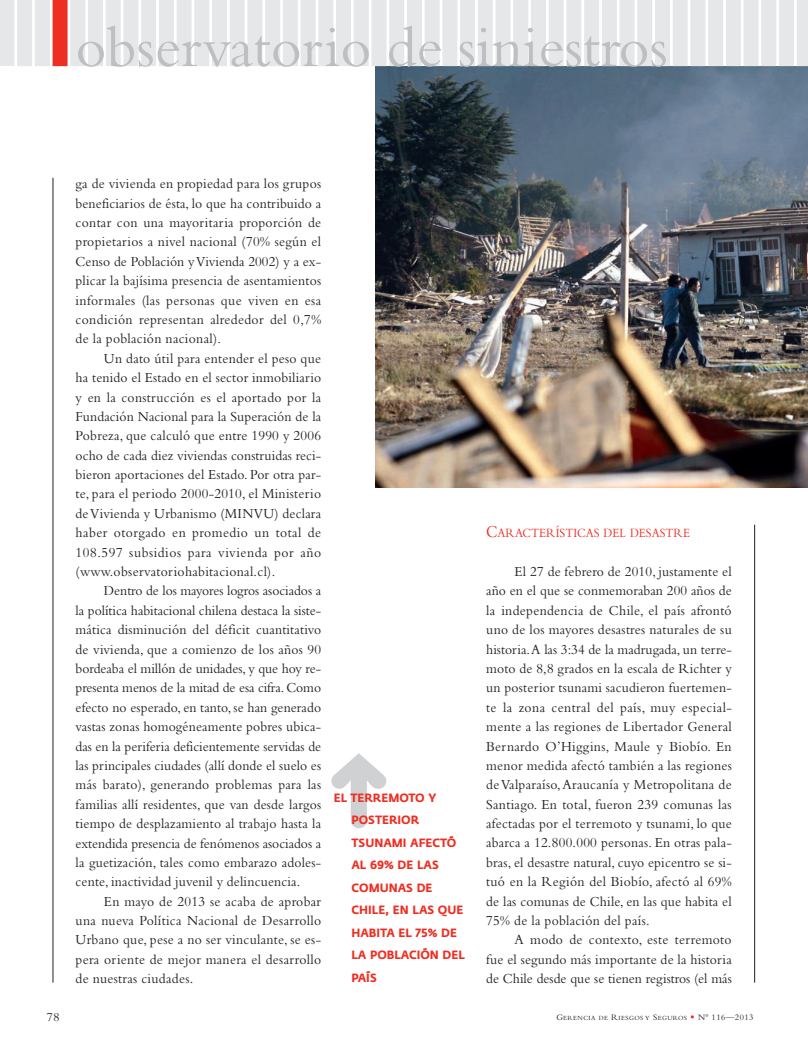
<style>
.page{position:relative;width:808px;height:1053px;background:#fff}
.page>*{position:absolute;margin:0;border:0;box-sizing:border-box;transform-origin:0 0}
.t1{font:60px "Bembo";color:#bebfc2}
.t2{font:14.38px "Bembo";letter-spacing:.015em;color:#231f20;scale:.95 1}
.t3{font:14.38px "Bembo";letter-spacing:-.005em;color:#231f20;scale:.95 1}
.t4{font:14.38px "Bembo";letter-spacing:.04em;color:#231f20;scale:.95 1}
.t5{font:14.38px "Bembo";letter-spacing:.035em;color:#231f20;scale:.95 1}
.t6{font:13.12px "Bembo";color:#ee2e22;scale:.9 1}
.t7{font:12.5px "Bembo";color:#231f20}
.t8{font:700 11.88px/22.5px "Fedra Sans";color:#ee2e22;scale:.95 1}
.t9{font:6.5px "Bembo";letter-spacing:.065em;color:#231f20}
.s1{font-size:17.5px}
.s2{font-size:8.75px}
.s3{font-family:"Goudy";font-size:8.75px;color:#ee2e22}
</style>
<div class="page">
<img style="left:376px;top:66px;width:432px;height:421px">
<hr style="left:53px;top:178px;width:1px;height:804px;background:#231f20">
<hr style="left:754px;top:524px;width:1px;height:458px;background:#231f20">
<div style="left:17px;top:0;width:15px;height:66px;background:#e6e7e9"></div>
<div style="left:35px;top:0;width:15px;height:66px;background:#e6e7e9"></div>
<div style="left:53px;top:0;width:15px;height:66px;background:#ee2e22"></div>
<div style="left:70px;top:0;width:15px;height:66px;background:#e6e7e9"></div>
<div style="left:88px;top:0;width:15px;height:66px;background:#e6e7e9"></div>
<div style="left:106px;top:0;width:15px;height:66px;background:#e6e7e9"></div>
<div style="left:123px;top:0;width:15px;height:66px;background:#e6e7e9"></div>
<div style="left:141px;top:0;width:15px;height:66px;background:#e6e7e9"></div>
<div style="left:159px;top:0;width:15px;height:66px;background:#e6e7e9"></div>
<div style="left:177px;top:0;width:15px;height:66px;background:#e6e7e9"></div>
<div style="left:194px;top:0;width:15px;height:66px;background:#e6e7e9"></div>
<div style="left:212px;top:0;width:15px;height:66px;background:#e6e7e9"></div>
<div style="left:230px;top:0;width:15px;height:66px;background:#e6e7e9"></div>
<div style="left:247px;top:0;width:15px;height:66px;background:#e6e7e9"></div>
<div style="left:265px;top:0;width:15px;height:66px;background:#e6e7e9"></div>
<div style="left:283px;top:0;width:15px;height:66px;background:#e6e7e9"></div>
<div style="left:301px;top:0;width:15px;height:66px;background:#e6e7e9"></div>
<div style="left:318px;top:0;width:15px;height:66px;background:#e6e7e9"></div>
<div style="left:336px;top:0;width:15px;height:66px;background:#e6e7e9"></div>
<div style="left:354px;top:0;width:15px;height:66px;background:#e6e7e9"></div>
<div style="left:371px;top:0;width:15px;height:66px;background:#e6e7e9"></div>
<div style="left:389px;top:0;width:15px;height:66px;background:#e6e7e9"></div>
<div style="left:407px;top:0;width:15px;height:66px;background:#e6e7e9"></div>
<div style="left:425px;top:0;width:15px;height:66px;background:#e6e7e9"></div>
<div style="left:442px;top:0;width:15px;height:66px;background:#e6e7e9"></div>
<div style="left:460px;top:0;width:15px;height:66px;background:#e6e7e9"></div>
<div style="left:478px;top:0;width:15px;height:66px;background:#e6e7e9"></div>
<div style="left:495px;top:0;width:15px;height:66px;background:#e6e7e9"></div>
<div style="left:513px;top:0;width:15px;height:66px;background:#e6e7e9"></div>
<div style="left:531px;top:0;width:15px;height:66px;background:#e6e7e9"></div>
<div style="left:549px;top:0;width:15px;height:66px;background:#e6e7e9"></div>
<div style="left:566px;top:0;width:15px;height:66px;background:#e6e7e9"></div>
<div style="left:584px;top:0;width:15px;height:66px;background:#e6e7e9"></div>
<div style="left:602px;top:0;width:15px;height:66px;background:#e6e7e9"></div>
<div style="left:619px;top:0;width:15px;height:66px;background:#e6e7e9"></div>
<div style="left:637px;top:0;width:15px;height:66px;background:#e6e7e9"></div>
<div style="left:655px;top:0;width:15px;height:66px;background:#e6e7e9"></div>
<div style="left:673px;top:0;width:15px;height:66px;background:#e6e7e9"></div>
<div style="left:690px;top:0;width:15px;height:66px;background:#e6e7e9"></div>
<div style="left:708px;top:0;width:15px;height:66px;background:#e6e7e9"></div>
<div style="left:726px;top:0;width:15px;height:66px;background:#e6e7e9"></div>
<div style="left:743px;top:0;width:15px;height:66px;background:#e6e7e9"></div>
<div style="left:761px;top:0;width:15px;height:66px;background:#e6e7e9"></div>
<div style="left:797px;top:0;width:11px;height:66px;background:#e6e7e9"></div>
<div style="left:779px;top:0;width:15px;height:66px;background:#e6e7e9"></div>
<div style="left:0;top:0;width:14px;height:66px;background:#e6e7e9"></div>
<p class="t1" style="left:75px;top:27px;width:594px">observatorio de siniestros</p>
<p class="t2" style="left:76px;top:179px;width:260px">ga de vivienda en propiedad para los grupos</p>
<p class="t2" style="left:76px;top:198px;width:260px">beneficiarios de ésta, lo que ha contribuido a</p>
<p class="t2" style="left:76px;top:217px;width:260px">contar con una mayoritaria proporción de</p>
<p class="t2" style="left:76px;top:237px;width:260px">propietarios a nivel nacional (70% según el</p>
<p class="t2" style="left:76px;top:256px;width:260px">Censo de Población y Vivienda 2002) y a ex-</p>
<p class="t2" style="left:76px;top:276px;width:260px">plicar la bajísima presencia de asentamientos</p>
<p class="t2" style="left:76px;top:295px;width:260px">informales (las personas que viven en esa</p>
<p class="t2" style="left:76px;top:314px;width:260px">condición representan alrededor del 0,7%</p>
<p class="t2" style="left:76px;top:334px;width:155px">de la población nacional).</p>
<p class="t2" style="left:104px;top:353px;width:230px">Un dato útil para entender el peso que</p>
<p class="t2" style="left:76px;top:372px;width:260px">ha tenido el Estado en el sector inmobiliario</p>
<p class="t2" style="left:76px;top:392px;width:260px">y en la construcción es el aportado por la</p>
<p class="t2" style="left:76px;top:411px;width:260px">Fundación Nacional para la Superación de la</p>
<p class="t2" style="left:76px;top:431px;width:260px">Pobreza, que calculó que entre 1990 y 2006</p>
<p class="t2" style="left:76px;top:450px;width:260px">ocho de cada diez viviendas construidas reci-</p>
<p class="t2" style="left:76px;top:469px;width:260px">bieron aportaciones del Estado. Por otra par-</p>
<p class="t2" style="left:76px;top:489px;width:260px">te, para el periodo 2000-2010, el Ministerio</p>
<p class="t2" style="left:76px;top:508px;width:260px">de Vivienda y Urbanismo (MINVU) declara</p>
<p class="t5" style="left:76px;top:528px;width:260px">haber otorgado en promedio un total de</p>
<p class="t4" style="left:76px;top:547px;width:260px">108.597 subsidios para vivienda por año</p>
<p class="t2" style="left:76px;top:566px;width:212px">(www.observatoriohabitacional.cl).</p>
<p class="t2" style="left:104px;top:586px;width:230px">Dentro de los mayores logros asociados a</p>
<p class="t2" style="left:76px;top:605px;width:260px">la política habitacional chilena destaca la siste-</p>
<p class="t2" style="left:76px;top:624px;width:260px">mática disminución del déficit cuantitativo</p>
<p class="t2" style="left:76px;top:644px;width:260px">de vivienda, que a comienzo de los años 90</p>
<p class="t2" style="left:76px;top:663px;width:260px">bordeaba el millón de unidades, y que hoy re-</p>
<p class="t3" style="left:76px;top:683px;width:260px">presenta menos de la mitad de esa cifra. Como</p>
<p class="t2" style="left:76px;top:702px;width:260px">efecto no esperado, en tanto, se han generado</p>
<p class="t2" style="left:76px;top:721px;width:260px">vastas zonas homogéneamente pobres ubica-</p>
<p class="t2" style="left:76px;top:741px;width:260px">das en la periferia deficientemente servidas de</p>
<p class="t2" style="left:76px;top:760px;width:260px">las principales ciudades (allí donde el suelo es</p>
<p class="t2" style="left:76px;top:779px;width:260px">más barato), generando problemas para las</p>
<p class="t2" style="left:76px;top:799px;width:260px">familias allí residentes, que van desde largos</p>
<p class="t2" style="left:76px;top:818px;width:260px">tiempo de desplazamiento al trabajo hasta la</p>
<p class="t2" style="left:76px;top:838px;width:260px">extendida presencia de fenómenos asociados a</p>
<p class="t2" style="left:76px;top:857px;width:260px">la guetización, tales como embarazo adoles-</p>
<p class="t2" style="left:76px;top:876px;width:238px">cente, inactividad juvenil y delincuencia.</p>
<p class="t2" style="left:104px;top:896px;width:230px">En mayo de 2013 se acaba de aprobar</p>
<p class="t2" style="left:76px;top:915px;width:260px">una nueva Política Nacional de Desarrollo</p>
<p class="t2" style="left:76px;top:934px;width:260px">Urbano que, pese a no ser vinculante, se es-</p>
<p class="t2" style="left:76px;top:954px;width:260px">pera oriente de mejor manera el desarrollo</p>
<p class="t2" style="left:76px;top:973px;width:125px">de nuestras ciudades.</p>
<p class="t8" style="left:351px;top:787px;width:112px;text-indent:-18px">EL TERREMOTO Y<br>POSTERIOR<br>TSUNAMI AFECTÓ<br>AL 69% DE LAS</p>
<p class="t8" style="left:351px;top:877px;width:121px">COMUNAS DE<br>CHILE, EN LAS QUE<br>HABITA EL 75% DE<br>LA POBLACIÓN DEL<br>PAÍS</p>
<p class="t6" style="left:486px;top:528px;width:228px"><span class="s1">C</span>ARACTERÍSTICAS DEL DESASTRE</p>
<p class="t2" style="left:515px;top:566px;width:230px">El 27 de febrero de 2010, justamente el</p>
<p class="t2" style="left:486px;top:586px;width:260px">año en el que se conmemoraban 200 años de</p>
<p class="t2" style="left:486px;top:605px;width:260px">la independencia de Chile, el país afrontó</p>
<p class="t2" style="left:486px;top:624px;width:260px">uno de los mayores desastres naturales de su</p>
<p class="t2" style="left:486px;top:644px;width:260px">historia.A las 3:34 de la madrugada, un terre-</p>
<p class="t2" style="left:486px;top:663px;width:260px">moto de 8,8 grados en la escala de Richter y</p>
<p class="t2" style="left:486px;top:682px;width:260px">un posterior tsunami sacudieron fuertemen-</p>
<p class="t2" style="left:486px;top:702px;width:260px">te la zona central del país, muy especial-</p>
<p class="t2" style="left:486px;top:721px;width:260px">mente a las regiones de Libertador General</p>
<p class="t2" style="left:486px;top:741px;width:260px">Bernardo O’Higgins, Maule y Biobío. En</p>
<p class="t2" style="left:486px;top:760px;width:260px">menor medida afectó también a las regiones</p>
<p class="t2" style="left:486px;top:779px;width:260px">de Valparaíso,Araucanía y Metropolitana de</p>
<p class="t2" style="left:486px;top:799px;width:260px">Santiago. En total, fueron 239 comunas las</p>
<p class="t2" style="left:486px;top:818px;width:260px">afectadas por el terremoto y tsunami, lo que</p>
<p class="t2" style="left:486px;top:838px;width:260px">abarca a 12.800.000 personas. En otras pala-</p>
<p class="t2" style="left:486px;top:857px;width:260px">bras, el desastre natural, cuyo epicentro se si-</p>
<p class="t2" style="left:486px;top:876px;width:260px">tuó en la Región del Biobío, afectó al 69%</p>
<p class="t2" style="left:486px;top:896px;width:260px">de las comunas de Chile, en las que habita el</p>
<p class="t2" style="left:486px;top:915px;width:174px">75% de la población del país.</p>
<p class="t2" style="left:515px;top:934px;width:230px">A modo de contexto, este terremoto</p>
<p class="t2" style="left:486px;top:954px;width:260px">fue el segundo más importante de la historia</p>
<p class="t2" style="left:486px;top:973px;width:260px">de Chile desde que se tienen registros (el más</p>
<p class="t7" style="left:47px;top:1013px;width:14px">78</p>
<p class="t9" style="left:556px;top:1015px;width:199px"><span class="s2">G</span>ERENCIA DE <span class="s2">R</span>IESGOS Y <span class="s2">S</span>EGUROS <span class="s3">•</span> <span class="s2">Nº 116—2013</span></p>
</div>
